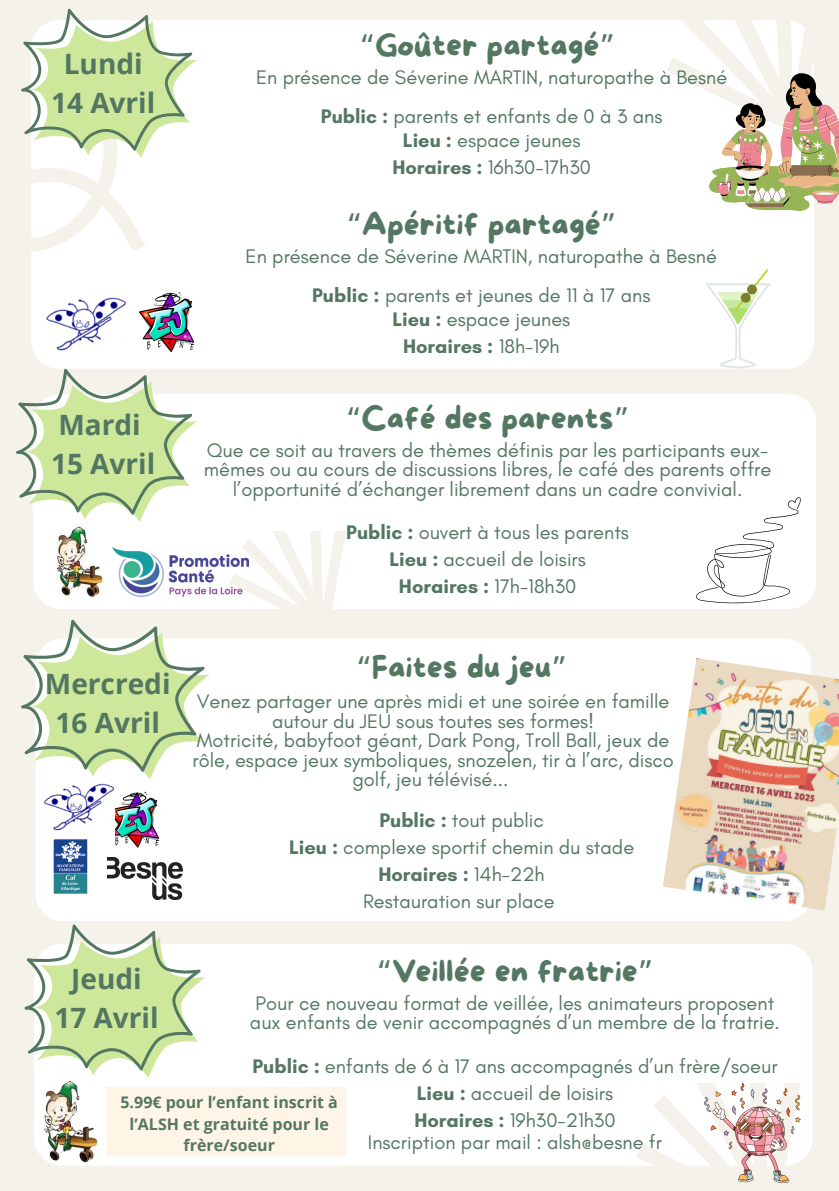
<style>
.page{position:relative;width:839px;height:1191px;background:#fff}
.page>*{position:absolute;margin:0;border:0;box-sizing:border-box;transform-origin:0 0}
.t1{font:31.2px "More Sugar";color:#537761}
.t2{font:700 28px/39px "Open Sans";color:#537761;text-align:center}
.t3{font:20px/19.6px "Glacial Indifference";color:#537761;text-align:center}
.t4{font:700 20px "Glacial Indifference";color:#537761}
.t5{font:700 16px/21.4px "Open Sans";color:#537761;text-align:center}
.s1{font-family:"Noto Sans Gurmukhi"}
.s2{font-weight:700}
.s3{font-weight:400}
</style>
<div class="page">
<div style="left:0;top:0;width:838px;height:1191px;background:#f5f2ec"></div>
<div style="left:31px;top:20px;width:783px;height:349px;background:#fff;border-radius:27px"></div>
<svg style="left:31px;top:158px;width:114px;height:94px"></svg>
<img style="left:46px;top:297px;width:81px;height:54px">
<img style="left:139px;top:292px;width:56px;height:61px">
<svg style="left:666px;top:20px;width:172px;height:191px"></svg>
<svg style="left:21px;top:9px;width:176px;height:149px"></svg>
<div style="left:33px;top:394px;width:783px;height:215px;background:#fff;border-radius:27px"></div>
<svg style="left:243px;top:531px;width:103px;height:78px"></svg>
<svg style="left:696px;top:497px;width:104px;height:107px"></svg>
<img style="left:56px;top:525px;width:48px;height:73px">
<svg style="left:16px;top:369px;width:181px;height:153px"></svg>
<img style="left:112px;top:547px;width:137px;height:50px">
<div style="left:34px;top:944px;width:778px;height:222px;background:#fff"></div>
<svg style="left:635px;top:1084px;width:154px;height:99px"></svg>
<img style="left:38px;top:1077px;width:65px;height:89px">
<img style="left:705px;top:1083px;width:96px;height:99px">
<svg style="left:24px;top:924px;width:182px;height:153px"></svg>
<div style="left:35px;top:638px;width:776px;height:283px;background:#fff;border-radius:27px"></div>
<img style="left:115px;top:791px;width:45px;height:57px">
<img style="left:108px;top:858px;width:75px;height:42px">
<img style="left:53px;top:839px;width:35px;height:54px">
<img style="left:44px;top:783px;width:71px;height:48px">
<img style="left:663px;top:658px;width:175px;height:252px">
<svg style="left:21px;top:620px;width:189px;height:160px"></svg>
<div style="left:107px;top:1087px;width:239px;height:69px;background:#fff5e7"></div>
<svg style="left:705px;top:269px;width:66px;height:99px"></svg>
<div style="left:747px;top:285px;width:9px;height:9px;background:#7b7f29;border-radius:50%"></div>
<div style="left:740px;top:293px;width:10px;height:10px;background:#7b7f29;border-radius:50%"></div>
<p class="t2" style="left:51px;top:43px;width:106px">Lundi<br>14 Avril</p>
<p class="t2" style="left:51px;top:405px;width:106px;text-align:left">Mardi<br>15 Avril</p>
<h2 class="t2" style="left:45px;top:664px;width:127px">Mercredi<br>16 Avril</h2>
<p class="t1" style="left:359px;top:29px;width:257px"><span class="s1">“</span>Goûter partagé<span class="s1">”</span></p>
<p class="t3" style="left:256px;top:67px;width:473px">En présence de Séverine MARTIN, naturopathe à Besné</p>
<p class="t3" style="left:321px;top:104px;width:343px;line-height:24px"><span class="s2">Public :</span> parents et enfants de 0 à 3 ans<br><span class="s2">Lieu :</span> espace jeunes</p>
<p class="t3" style="left:392px;top:157px;width:200px"><span class="s2">Horaires :</span> 16h30-17h30</p>
<p class="t1" style="left:346px;top:207px;width:271px"><span class="s1">“</span>Apéritif partagé<span class="s1">”</span></p>
<p class="t3" style="left:245px;top:246px;width:473px">En présence de Séverine MARTIN, naturopathe à Besné</p>
<p class="t3" style="left:312px;top:283px;width:340px;line-height:24px"><span class="s2">Public :</span> parents et jeunes de 11 à 17 ans<br><span class="s2">Lieu :</span> espace jeunes</p>
<p class="t4" style="left:403px;top:334px;width:158px">Horaires : <span class="s3">18h-19h</span></p>
<h2 class="t1" style="left:346px;top:401px;width:285px"><span class="s1">“</span>Café des parents<span class="s1">”</span></h2>
<h2 class="t3" style="left:204px;top:440px;width:568px">Que ce soit au travers de thèmes définis par les participants eux&shy;mêmes ou au cours de discussions libres, le café des parents offre l’opportunité d’échanger librement dans un cadre convivial.</h2>
<h3 class="t3" style="left:346px;top:519px;width:284px;line-height:27px"><span class="s2">Public :</span> ouvert à tous les parents<br><span class="s2">Lieu :</span> accueil de loisirs<br><span class="s2">Horaires :</span> 17h-18h30</h3>
<h3 class="t1" style="left:356px;top:650px;width:212px"><span class="s1">“</span>Faites du jeu<span class="s1">”</span></h3>
<p class="t3" style="left:192px;top:691px;width:483px">Venez partager une après midi et une soirée en famille autour du JEU sous toutes ses formes!<br>Motricité, babyfoot géant, Dark Pong, Troll Ball, jeux de rôle, espace jeux symboliques, snozelen, tir à l’arc, disco golf, jeu télévisé...</p>
<h3 class="t3" style="left:289px;top:807px;width:346px;line-height:27px"><span class="s2">Public :</span> tout public<br><span class="s2">Lieu :</span> complexe sportif chemin du stade<br><span class="s2">Horaires :</span> 14h-22h<br>Restauration sur place</h3>
<p class="t1" style="left:376px;top:954px;width:278px"><span class="s1">“</span>Veillée en fratrie<span class="s1">”</span></p>
<p class="t3" style="left:250px;top:993px;width:531px;text-align:left">Pour ce nouveau format de veillée, les animateurs proposent aux enfants de venir accompagnés d’un membre de la fratrie.</p>
<p class="t3" style="left:252px;top:1052px;width:526px;line-height:27px"><span class="s2">Public :</span> enfants de 6 à 17 ans accompagnés d’un frère/soeur<br><span class="s2">Lieu :</span> accueil de loisirs<br><span class="s2">Horaires :</span> 19h30-21h30</p>
<p class="t3" style="left:368px;top:1132px;width:295px">Inscription par mail : alsh@besne.fr</p>
<p class="t2" style="left:54px;top:959px;width:106px">Jeudi<br>17 Avril</p>
<h3 class="t5" style="left:120px;top:1091px;width:219px">5.99€ pour l’enfant inscrit à l’ALSH et gratuité pour le frère/soeur</h3>
</div>
